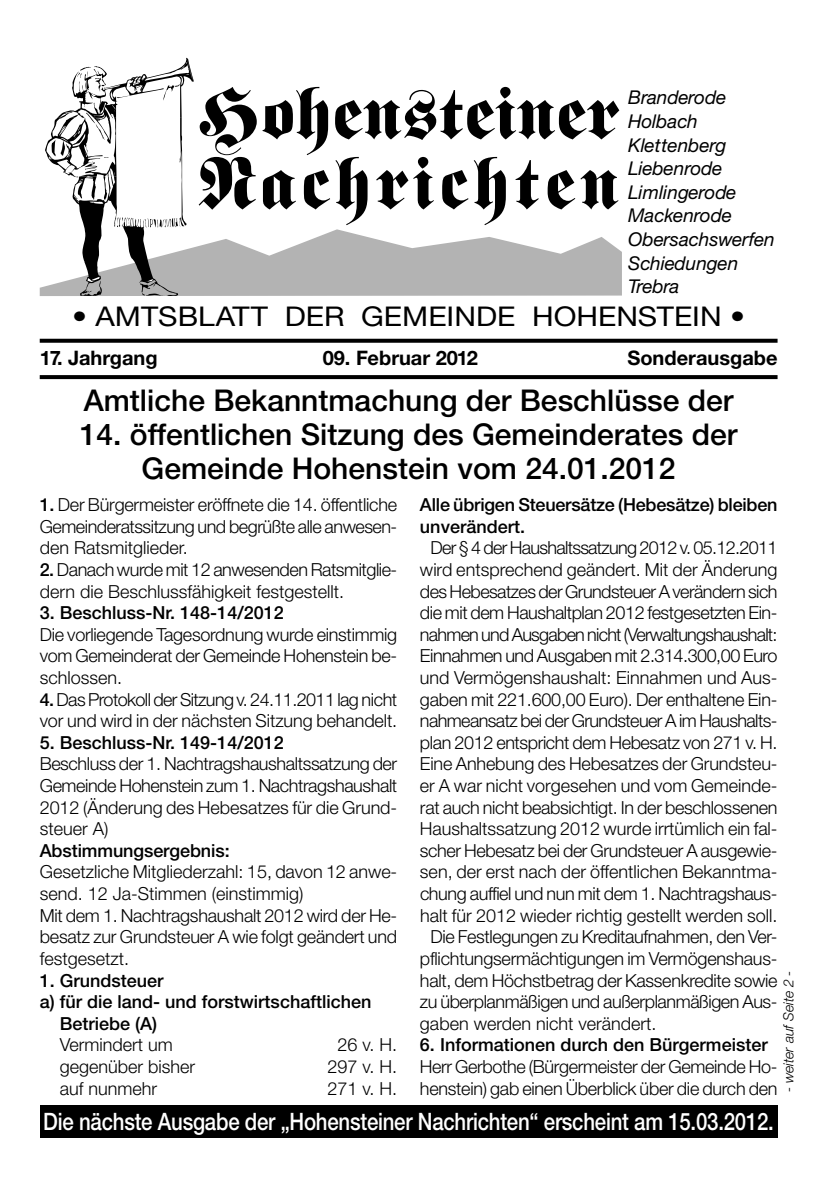
<style>
.page{position:relative;width:840px;height:1191px;background:#fff}
.page>*{position:absolute;margin:0;border:0;box-sizing:border-box;transform-origin:0 0}
.t1{font:72px/70px "Fette Fraktur";letter-spacing:.005em;color:#000}
.t2{font:500 30px/34px "Helvetica Neue";color:#000;text-align:center}
.t3{font:27.2px "Helvetica Neue";color:#000;scale:1.1 1}
.t4{font:500 24px "Helvetica Neue";letter-spacing:-.01em;color:#fff;scale:.85 1}
.t5{font:700 20px "Helvetica Neue";color:#000}
.t6{font:italic 19px/23.6px "Helvetica Neue";color:#000}
.t7{font:300 18px/21.6px "Helvetica Neue";letter-spacing:-.015em;color:#000}
.t8{font:500 18px/21.6px "Helvetica Neue";color:#000}
.t9{font:300 18px "Helvetica Neue";letter-spacing:-.04em;color:#000}
.t10{font:300 18px "Helvetica Neue";letter-spacing:-.035em;color:#000}
.t11{font:italic 300 14px "Helvetica Neue";color:#000}
.s1{font-weight:500}
</style>
<div class="page">
<div style="left:40px;top:1105px;width:737px;height:33px;background:#000"></div>
<svg style="left:40px;top:375px;width:737px;height:4px;background:#060606"></svg>
<svg style="left:40px;top:339px;width:737px;height:4px;background:#101010"></svg>
<svg style="left:40px;top:57px;width:581px;height:239px"></svg>
<h1 class="t1" style="left:198px;top:86px;width:421px">Hohensteiner<br>Nachrichten</h1>
<p class="t6" style="left:627px;top:88px;width:148px">Branderode<br>Holbach<br>Klettenberg<br>Liebenrode<br>Limlingerode<br>Mackenrode<br>Obersachswerfen<br>Schiedungen<br>Trebra</p>
<h3 class="t3" style="left:72px;top:306px;width:612px">• AMTSBLATT DER GEMEINDE HOHENSTEIN •</h3>
<p class="t5" style="left:40px;top:351px;width:119px">17. Jahrgang</p>
<p class="t5" style="left:322px;top:351px;width:157px">09. Februar 2012</p>
<p class="t5" style="left:627px;top:351px;width:151px">Sonderausgabe</p>
<h2 class="t2" style="left:84px;top:386px;width:650px">Amtliche Bekanntmachung der Beschlüsse der</h2>
<h2 class="t2" style="left:80px;top:420px;width:658px">14. öffentlichen Sitzung des Gemeinderates der<br>Gemeinde Hohenstein vom 24.01.2012</h2>
<p class="t7" style="left:40px;top:495px;width:359px;text-align:justify"><span class="s1">1.</span> Der Bürgermeister eröffnete die 14. öffentliche Gemeinderatssitzung und begrüßte alle anwesen&shy;den Ratsmitglieder.</p>
<p class="t7" style="left:40px;top:560px;width:359px"><span class="s1">2.</span> Danach wurde mit 12 anwesenden Ratsmitglie&shy;dern die Beschlussfähigkeit festgestellt.</p>
<p class="t8" style="left:40px;top:603px;width:245px">3. Beschluss-Nr. 148-14/2012</p>
<p class="t7" style="left:40px;top:625px;width:359px;text-align:justify">Die vorliegende Tagesordnung wurde einstimmig vom Gemeinderat der Gemeinde Hohenstein be&shy;schlossen.</p>
<p class="t7" style="left:40px;top:690px;width:359px"><span class="s1">4.</span> Das Protokoll der Sitzung v. 24.11.2011 lag nicht vor und wird in der nächsten Sitzung behandelt.</p>
<p class="t8" style="left:40px;top:733px;width:245px">5. Beschluss-Nr. 149-14/2012</p>
<p class="t7" style="left:40px;top:755px;width:359px;text-align:justify">Beschluss der 1. Nachtragshaushaltssatzung der Gemeinde Hohenstein zum 1. Nachtragshaushalt 2012 (Änderung des Hebesatzes für die Grund&shy;steuer A)</p>
<p class="t8" style="left:40px;top:841px;width:191px">Abstimmungsergebnis:</p>
<p class="t7" style="left:40px;top:863px;width:359px">Gesetzliche Mitgliederzahl: 15, davon 12 anwe&shy;send. 12 Ja-Stimmen (einstimmig)<br>Mit dem 1. Nachtragshaushalt 2012 wird der He&shy;besatz zur Grundsteuer A wie folgt geändert und festgesetzt.</p>
<p class="t8" style="left:40px;top:971px;width:125px">1. Grundsteuer</p>
<p class="t8" style="left:40px;top:992px;width:333px">a) für die land- und forstwirtschaftlichen</p>
<p class="t8" style="left:60px;top:1014px;width:99px">Betriebe (A)</p>
<p class="t7" style="left:60px;top:1035px;width:114px">Vermindert um</p>
<p class="t7" style="left:337px;top:1035px;width:61px">26 v. H.</p>
<p class="t7" style="left:60px;top:1057px;width:137px">gegenüber bisher</p>
<p class="t7" style="left:327px;top:1057px;width:71px">297 v. H.</p>
<p class="t7" style="left:60px;top:1079px;width:99px">auf nunmehr</p>
<p class="t7" style="left:327px;top:1079px;width:71px">271 v. H.</p>
<p class="t8" style="left:420px;top:495px;width:359px">Alle übrigen Steuersätze (Hebesätze) bleiben unverändert.</p>
<p class="t9" style="left:430px;top:541px;width:348px">Der § 4 der Haushaltssatzung 2012 v. 05.12.2011</p>
<p class="t7" style="left:420px;top:560px;width:359px">wird entsprechend geändert. Mit der Änderung</p>
<p class="t7" style="left:420px;top:582px;width:359px">des Hebesatzes der Grundsteuer A verändern sich</p>
<p class="t7" style="left:420px;top:603px;width:359px">die mit dem Haushaltplan 2012 festgesetzten Ein-</p>
<p class="t9" style="left:420px;top:628px;width:359px">nahmen und Ausgaben nicht (Verwaltungshaushalt:</p>
<p class="t7" style="left:420px;top:647px;width:359px">Einnahmen und Ausgaben mit 2.314.300,00 Euro</p>
<p class="t7" style="left:420px;top:668px;width:359px">und Vermögenshaushalt: Einnahmen und Aus-</p>
<p class="t7" style="left:420px;top:690px;width:359px">gaben mit 221.600,00 Euro). Der enthaltene Ein-</p>
<p class="t10" style="left:420px;top:714px;width:359px">nahmeansatz bei der Grundsteuer A im Haushalts-</p>
<p class="t7" style="left:420px;top:733px;width:359px">plan 2012 entspricht dem Hebesatz von 271 v. H.</p>
<p class="t7" style="left:420px;top:755px;width:359px">Eine Anhebung des Hebesatzes der Grundsteu-</p>
<p class="t7" style="left:420px;top:776px;width:359px">er A war nicht vorgesehen und vom Gemeinde-</p>
<p class="t7" style="left:420px;top:798px;width:359px">rat auch nicht beabsichtigt. In der beschlossenen</p>
<p class="t7" style="left:420px;top:819px;width:359px">Haushaltssatzung 2012 wurde irrtümlich ein fal-</p>
<p class="t7" style="left:420px;top:841px;width:359px">scher Hebesatz bei der Grundsteuer A ausgewie-</p>
<p class="t7" style="left:420px;top:863px;width:359px">sen, der erst nach der öffentlichen Bekanntma-</p>
<p class="t7" style="left:420px;top:884px;width:359px">chung auffiel und nun mit dem 1. Nachtragshaus-</p>
<p class="t7" style="left:420px;top:906px;width:359px">halt für 2012 wieder richtig gestellt werden soll.</p>
<p class="t7" style="left:430px;top:927px;width:348px">Die Festlegungen zu Kreditaufnahmen, den Ver-</p>
<p class="t7" style="left:420px;top:949px;width:359px">pflichtungsermächtigungen im Vermögenshaus-</p>
<p class="t7" style="left:420px;top:971px;width:359px">halt, dem Höchstbetrag der Kassenkredite sowie</p>
<p class="t7" style="left:420px;top:992px;width:359px">zu überplanmäßigen und außerplanmäßigen Aus-</p>
<p class="t7" style="left:419px;top:1014px;width:238px">gaben werden nicht verändert.</p>
<p class="t8" style="left:420px;top:1035px;width:349px">6. Informationen durch den Bürgermeister</p>
<p class="t7" style="left:420px;top:1057px;width:359px">Herr Gerbothe (Bürgermeister der Gemeinde Ho&shy;henstein) gab einen Überblick über die durch den</p>
<p class="t11" style="left:783px;top:1092px;width:124px;rotate:-90deg">- weiter auf Seite 2 -</p>
<h3 class="t4" style="left:43px;top:1113px;width:860px">Die nächste Ausgabe der „Hohensteiner Nachrichten“ erscheint am 15.03.2012.</h3>
</div>
